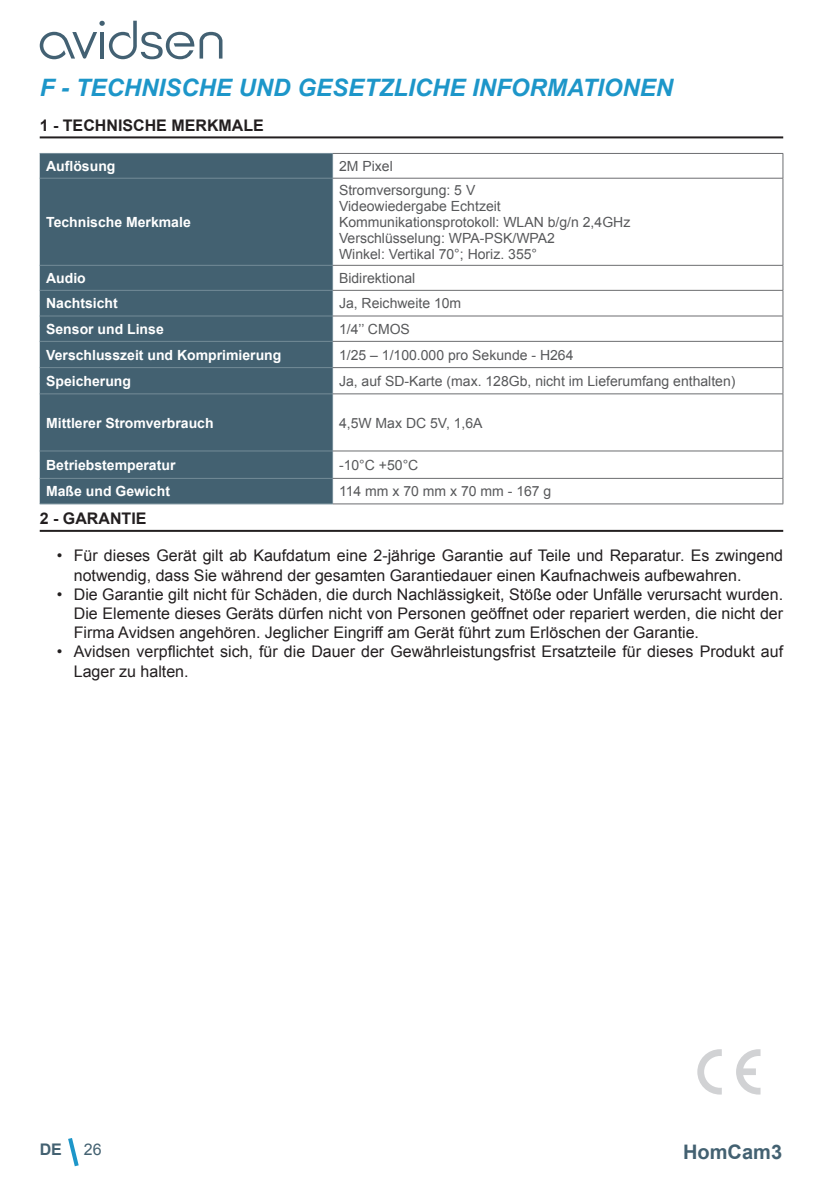
<style>
.page{position:relative;width:840px;height:1191px;background:#fff}
.page>*{position:absolute;margin:0;border:0;box-sizing:border-box;transform-origin:0 0}
.t1{font:italic 700 24px "Arial";color:#1d96c9}
.t2{font:700 20px "Arial";color:#436171}
.t3{font:16px/19.2px "Arial";color:#231f20}
.t4{font:700 16px "Arial";color:#231f20}
.t5{font:700 16px "Arial";color:#436171}
.t6{font:16px "Arial";color:#436171}
.t7{font:14px/16px "Arial";color:#57585a}
.t8{font:700 14px "Arial";color:#fff}
</style>
<div class="page">
<svg style="left:68px;top:1138px;width:11px;height:29px"></svg>
<svg style="left:40px;top:21px;width:182px;height:38px"></svg>
<svg style="left:697px;top:1049px;width:24px;height:45px"></svg>
<svg style="left:736px;top:1049px;width:24px;height:45px"></svg>
<hr style="left:40px;top:136px;width:742px;height:2px;background:#231f20">
<hr style="left:40px;top:530px;width:742px;height:2px;background:#231f20">
<div style="left:40px;top:154px;width:292px;height:349px;background:#436171"></div>
<hr style="left:40px;top:153px;width:292px;height:1px;background:#748c98">
<svg style="left:332px;top:154px;width:1px;height:24px"></svg>
<hr style="left:40px;top:178px;width:292px;height:1px;background:#748c98">
<hr style="left:332px;top:178px;width:1px;height:87px;background:#748c98">
<hr style="left:40px;top:265px;width:292px;height:1px;background:#748c98">
<hr style="left:40px;top:290px;width:292px;height:1px;background:#748c98">
<hr style="left:40px;top:316px;width:292px;height:1px;background:#748c98">
<hr style="left:40px;top:393px;width:292px;height:1px;background:#748c98">
<hr style="left:332px;top:394px;width:1px;height:57px;background:#748c98">
<hr style="left:40px;top:450px;width:292px;height:1px;background:#748c98">
<hr style="left:40px;top:478px;width:292px;height:1px;background:#748c98">
<svg style="left:332px;top:451px;width:1px;height:52px"></svg>
<hr style="left:40px;top:503px;width:292px;height:1px;background:#748c98">
<hr style="left:40px;top:341px;width:292px;height:1px;background:#748c98">
<svg style="left:332px;top:266px;width:1px;height:127px"></svg>
<hr style="left:40px;top:367px;width:292px;height:1px;background:#748c98">
<hr style="left:332px;top:153px;width:450px;height:1px;background:#6c6d70">
<svg style="left:782px;top:154px;width:1px;height:24px"></svg>
<hr style="left:332px;top:178px;width:450px;height:1px;background:#6c6d70">
<hr style="left:782px;top:178px;width:1px;height:87px;background:#6c6d70">
<svg style="left:782px;top:266px;width:1px;height:127px"></svg>
<hr style="left:782px;top:394px;width:1px;height:57px;background:#6c6d70">
<svg style="left:782px;top:451px;width:1px;height:52px"></svg>
<hr style="left:332px;top:265px;width:450px;height:1px;background:#6c6d70">
<hr style="left:332px;top:290px;width:450px;height:1px;background:#6c6d70">
<hr style="left:332px;top:316px;width:450px;height:1px;background:#6c6d70">
<hr style="left:332px;top:341px;width:450px;height:1px;background:#6c6d70">
<hr style="left:332px;top:367px;width:450px;height:1px;background:#6c6d70">
<hr style="left:332px;top:393px;width:450px;height:1px;background:#6c6d70">
<hr style="left:332px;top:450px;width:450px;height:1px;background:#6c6d70">
<hr style="left:332px;top:478px;width:450px;height:1px;background:#6c6d70">
<hr style="left:332px;top:503px;width:450px;height:1px;background:#6c6d70">
<h1 class="t1" style="left:40px;top:72px;width:634px">F - TECHNISCHE UND GESETZLICHE INFORMATIONEN</h1>
<p class="t4" style="left:40px;top:114px;width:226px">1 - TECHNISCHE MERKMALE</p>
<p class="t8" style="left:46px;top:157px;width:71px">Auflösung</p>
<p class="t7" style="left:339px;top:158px;width:55px">2M Pixel</p>
<p class="t8" style="left:46px;top:213px;width:146px">Technische Merkmale</p>
<p class="t7" style="left:339px;top:182px;width:292px">Stromversorgung: 5 V<br>Videowiedergabe Echtzeit<br>Kommunikationsprotokoll: WLAN b/g/n 2,4GHz<br>Verschlüsselung: WPA-PSK/WPA2<br>Winkel: Vertikal 70°; Horiz. 355°</p>
<p class="t8" style="left:46px;top:269px;width:41px">Audio</p>
<p class="t7" style="left:339px;top:270px;width:78px">Bidirektional</p>
<p class="t8" style="left:46px;top:294px;width:73px">Nachtsicht</p>
<p class="t7" style="left:339px;top:295px;width:124px">Ja, Reichweite 10m</p>
<p class="t8" style="left:46px;top:319px;width:119px">Sensor und Linse</p>
<p class="t7" style="left:339px;top:321px;width:72px">1/4’’ CMOS</p>
<p class="t8" style="left:46px;top:345px;width:236px">Verschlusszeit und Komprimierung</p>
<p class="t7" style="left:339px;top:347px;width:236px">1/25 – 1/100.000 pro Sekunde - H264</p>
<p class="t8" style="left:46px;top:371px;width:86px">Speicherung</p>
<p class="t7" style="left:339px;top:373px;width:398px">Ja, auf SD-Karte (max. 128Gb, nicht im Lieferumfang enthalten)</p>
<p class="t8" style="left:46px;top:413px;width:169px">Mittlerer Stromverbrauch</p>
<p class="t7" style="left:339px;top:415px;width:145px">4,5W Max DC 5V, 1,6A</p>
<p class="t8" style="left:46px;top:455px;width:131px">Betriebstemperatur</p>
<p class="t7" style="left:339px;top:457px;width:81px">-10°C +50°C</p>
<p class="t8" style="left:46px;top:482px;width:125px">Maße und Gewicht</p>
<p class="t7" style="left:339px;top:483px;width:214px">114 mm x 70 mm x 70 mm - 167 g</p>
<p class="t4" style="left:40px;top:508px;width:108px">2 - GARANTIE</p>
<p class="t3" style="left:74px;top:546px;width:710px;text-indent:-17px">• Für dieses Gerät gilt ab Kaufdatum eine 2-jährige Garantie auf Teile und Reparatur. Es zwingend notwendig, dass Sie während der gesamten Garantiedauer einen Kaufnachweis aufbewahren.</p>
<p class="t3" style="left:74px;top:585px;width:710px;text-align:justify;text-indent:-17px">• Die Garantie gilt nicht für Schäden, die durch Nachlässigkeit, Stöße oder Unfälle verursacht wurden.<br>Die Elemente dieses Geräts dürfen nicht von Personen geöffnet oder repariert werden, die nicht der Firma Avidsen angehören. Jeglicher Eingriff am Gerät führt zum Erlöschen der Garantie.</p>
<p class="t3" style="left:74px;top:642px;width:710px;text-indent:-17px">• Avidsen verpflichtet sich, für die Dauer der Gewährleistungsfrist Ersatzteile für dieses Produkt auf<br>Lager zu halten.</p>
<p class="t5" style="left:40px;top:1138px;width:24px">DE</p>
<p class="t6" style="left:84px;top:1139px;width:19px">26</p>
<p class="t2" style="left:682px;top:1138px;width:100px">HomCam3</p>
</div>
